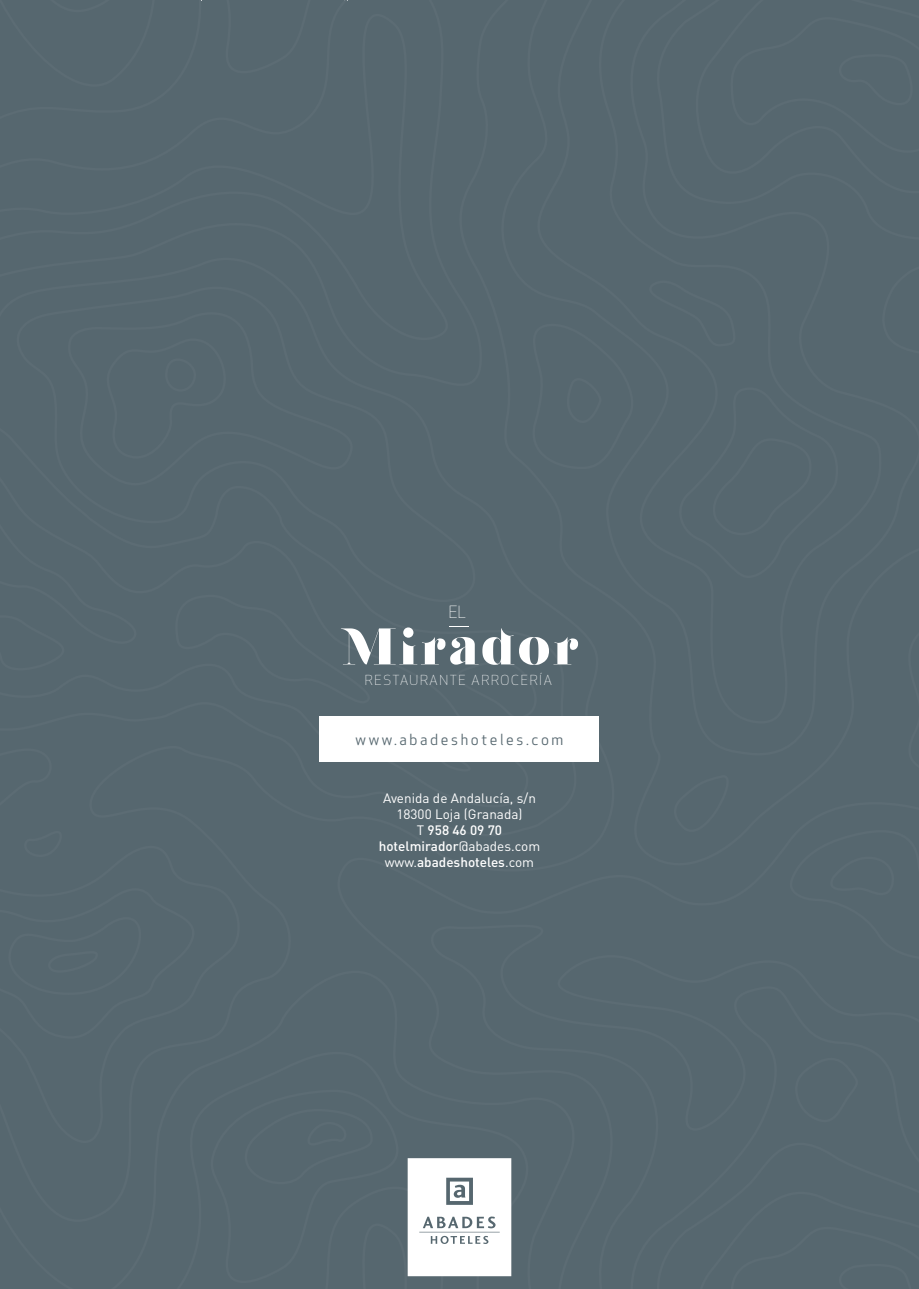
<style>
.page{position:relative;width:919px;height:1289px;background:#fff}
.page>*{position:absolute;margin:0;border:0;box-sizing:border-box;transform-origin:0 0}
.t1{font:300 16.5px "Apex New";color:#fff}
.t2{font:15px "Apex New";letter-spacing:.175em;color:#56676f}
.t3{font:13.5px/16.2px "DIN Pro";color:#fff;text-align:center}
.t4{font:300 13.5px "Apex New";letter-spacing:.125em;color:#fff}
.s1{font-weight:500}
</style>
<div class="page">
<div style="left:627px;top:865px;width:291px;height:59px;background:#56676f"></div>
<div style="left:577px;top:924px;width:341px;height:364px;background:#56676f"></div>
<div style="left:482px;top:0;width:436px;height:865px;background:#56676f"></div>
<div style="left:0;top:258px;width:627px;height:963px;background:#56676f"></div>
<div style="left:0;top:0;width:482px;height:386px;background:#56676f"></div>
<div style="left:0;top:970px;width:577px;height:318px;background:#56676f"></div>
<div style="left:630px;top:986px;width:288px;height:302px;background:#56676f"></div>
<div style="left:0;top:14px;width:449px;height:326px;background:#56676f"></div>
<div style="left:0;top:428px;width:583px;height:408px;background:#56676f"></div>
<div style="left:0;top:845px;width:243px;height:298px;background:#56676f"></div>
<div style="left:0;top:0;width:202px;height:119px;background:#56676f"></div>
<div style="left:483px;top:0;width:435px;height:755px;background:#56676f"></div>
<div style="left:656px;top:1142px;width:262px;height:146px;background:#56676f"></div>
<div style="left:176px;top:1051px;width:361px;height:237px;background:#56676f"></div>
<div style="left:225px;top:0;width:86px;height:73px;background:#56676f"></div>
<svg style="left:174px;top:594px;width:404px;height:125px;background:#617078"></svg>
<div style="left:403px;top:627px;width:10px;height:10px;background:#fff;border-radius:50%"></div>
<div style="left:320px;top:716px;width:279px;height:45px;background:#fff"></div>
<svg style="left:209px;top:1089px;width:302px;height:199px"></svg>
<p class="t1" style="left:449px;top:601px;width:18px">EL</p>
<p class="t4" style="left:365px;top:672px;width:189px">RESTAURANTE ARROCERÍA</p>
<p class="t2" style="left:355px;top:729px;width:209px">www.abadeshoteles.com</p>
<p class="t3" style="left:379px;top:789px;width:163px">Avenida de Andalucía, s/n<br>18300 Loja (Granada)<br>T <span class="s1">958 46 09 70 hotelmirador</span>@abades.com www.<span class="s1">abadeshoteles</span>.com</p>
</div>
